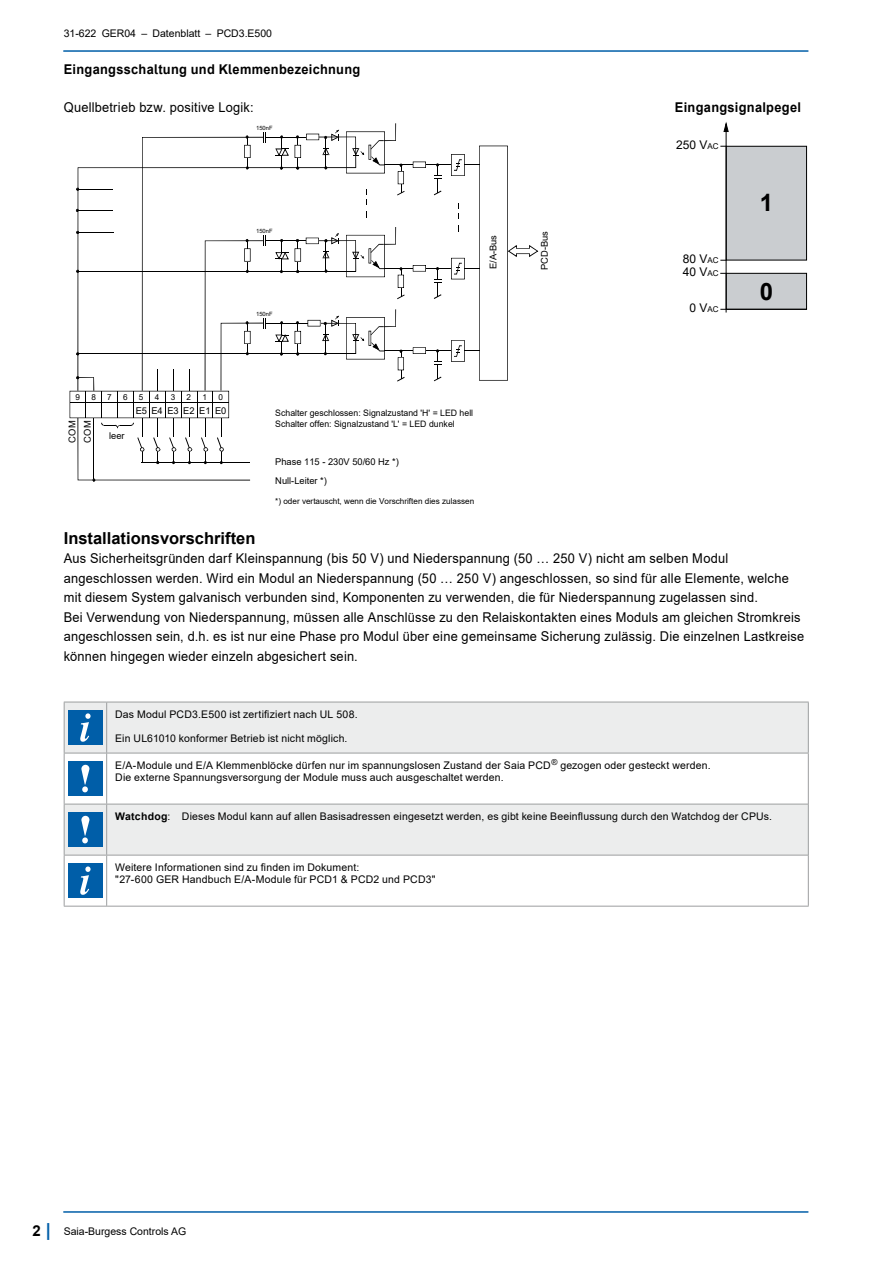
<style>
.page{position:relative;width:893px;height:1263px;background:#fff}
.page>*{position:absolute;margin:0;border:0;box-sizing:border-box;transform-origin:0 0}
.t1{font:700 24px "Arial";color:#000}
.Subtitel__11_13{font:700 16.5px "Arial";color:#000}
.Grundtext___9_13{font:13.5px/19.5px "Arial";letter-spacing:.015em;color:#000;scale:.95 1}
.Text__left_justified{font:700 13.5px "Arial";letter-spacing:.02em;color:#000;scale:.95 1}
.t2{font:12px "Arial";color:#000}
.Text__left_justified-2{font:10.5px/12px "Arial";letter-spacing:.015em;color:#000}
.t3{font:9.3px/15.5px "Arial";color:#000}
.t4{font:8.85px/10.6px "Arial";color:#000}
.t5{font:8.25px "Arial";color:#000}
.t6{font:5.85px "Arial";color:#000}
.s1{font-size:8.1px}
.s2{font-weight:700}
.s3{font-weight:700;font-size:15px}
.s4{font-weight:700;font-size:18px;color:#005ea8}
</style>
<div class="page">
<hr style="left:64px;top:1211px;width:744px;height:2px;background:#005ea8">
<hr style="left:64px;top:50px;width:744px;height:2px;background:#005ea8">
<hr style="left:384px;top:350px;width:67px;height:1px;background:#000">
<svg style="left:413px;top:347px;width:13px;height:7px"></svg>
<svg style="left:434px;top:349px;width:8px;height:32px"></svg>
<hr style="left:384px;top:268px;width:67px;height:1px;background:#000">
<svg style="left:413px;top:265px;width:13px;height:7px"></svg>
<svg style="left:434px;top:267px;width:8px;height:32px"></svg>
<hr style="left:266px;top:137px;width:43px;height:1px;background:#000">
<svg style="left:275px;top:135px;width:14px;height:32px"></svg>
<hr style="left:384px;top:164px;width:67px;height:1px;background:#000">
<svg style="left:413px;top:162px;width:13px;height:6px"></svg>
<svg style="left:434px;top:163px;width:8px;height:32px"></svg>
<svg style="left:266px;top:167px;width:41px;height:189px"></svg>
<svg style="left:451px;top:146px;width:87px;height:235px"></svg>
<svg style="left:70px;top:132px;width:196px;height:350px"></svg>
<svg style="left:295px;top:123px;width:110px;height:82px"></svg>
<svg style="left:295px;top:227px;width:110px;height:72px"></svg>
<svg style="left:307px;top:309px;width:98px;height:73px"></svg>
<div style="left:726px;top:273px;width:80px;height:36px;background:#cacdd0"></div>
<div style="left:726px;top:273px;width:80px;height:36px;border:1px solid #000"></div>
<div style="left:726px;top:146px;width:80px;height:114px;background:#cacdd0"></div>
<hr style="left:726px;top:125px;width:1px;height:187px;background:#000">
<hr style="left:721px;top:309px;width:85px;height:1px;background:#000">
<svg style="left:723px;top:123px;width:6px;height:9px"></svg>
<div style="left:107px;top:703px;width:701px;height:50px;background:#eceded"></div>
<svg style="left:107px;top:754px;width:701px;height:152px"></svg>
<hr style="left:64px;top:906px;width:43px;height:1px;background:#9c9e9f">
<hr style="left:808px;top:702px;width:1px;height:51px;background:#9c9e9f">
<hr style="left:107px;top:753px;width:702px;height:1px;background:#9c9e9f">
<hr style="left:808px;top:753px;width:1px;height:51px;background:#9c9e9f">
<hr style="left:808px;top:804px;width:1px;height:51px;background:#9c9e9f">
<hr style="left:808px;top:855px;width:1px;height:51px;background:#9c9e9f">
<hr style="left:107px;top:906px;width:702px;height:1px;background:#9c9e9f">
<hr style="left:107px;top:702px;width:702px;height:1px;background:#9c9e9f">
<hr style="left:107px;top:804px;width:701px;height:1px;background:#9c9e9f">
<hr style="left:107px;top:855px;width:701px;height:1px;background:#9c9e9f">
<svg style="left:64px;top:702px;width:43px;height:204px"></svg>
<p class="Text__left_justified-2" style="left:64px;top:28px;width:210px">31-622 GER04 – Datenblatt – PCD3.E500</p>
<p class="Text__left_justified" style="left:64px;top:59px;width:314px">Eingangsschaltung und Klemmenbezeichnung</p>
<p class="Grundtext___9_13" style="left:64px;top:97px;width:201px">Quellbetrieb bzw. positive Logik:</p>
<p class="t6" style="left:256px;top:123px;width:18px">150nF</p>
<p class="t6" style="left:256px;top:227px;width:18px">150nF</p>
<p class="t6" style="left:256px;top:309px;width:18px">150nF</p>
<p class="t3" style="left:485px;top:269px;width:36px;rotate:-90deg">E/A-Bus</p>
<p class="t5" style="left:75px;top:391px;width:6px">9</p>
<p class="t5" style="left:91px;top:391px;width:6px">8</p>
<p class="t5" style="left:107px;top:391px;width:6px">7</p>
<p class="t5" style="left:123px;top:391px;width:6px">6</p>
<p class="t5" style="left:139px;top:391px;width:6px">5</p>
<p class="t3" style="left:136px;top:403px;width:13px">E5</p>
<p class="t5" style="left:171px;top:391px;width:6px">3</p>
<p class="t3" style="left:167px;top:403px;width:13px">E3</p>
<p class="t5" style="left:187px;top:391px;width:6px">2</p>
<p class="t3" style="left:183px;top:403px;width:13px">E2</p>
<p class="t5" style="left:203px;top:391px;width:6px">1</p>
<p class="t3" style="left:199px;top:403px;width:13px">E1</p>
<p class="t5" style="left:218px;top:391px;width:6px">0</p>
<p class="t3" style="left:215px;top:403px;width:13px">E0</p>
<p class="t5" style="left:155px;top:391px;width:6px">4</p>
<p class="t3" style="left:151px;top:403px;width:13px">E4</p>
<p class="t3" style="left:64px;top:442px;width:23px;rotate:-90deg">COM<br>COM</p>
<p class="t3" style="left:109px;top:428px;width:17px">leer</p>
<p class="t4" style="left:275px;top:408px;width:199px">Schalter geschlossen: Signalzustand 'H' = LED hell<br>Schalter offen: Signalzustand 'L' = LED dunkel</p>
<p class="t3" style="left:275px;top:452px;width:125px;line-height:19px">Phase 115 - 230V 50/60 Hz *)<br>Null-Leiter *)</p>
<p class="t5" style="left:275px;top:495px;width:200px">*) oder vertauscht, wenn die Vorschriften dies zulassen</p>
<p class="t3" style="left:537px;top:270px;width:40px;rotate:-90deg">PCD-Bus</p>
<p class="Text__left_justified" style="left:675px;top:98px;width:134px">Eingangsignalpegel</p>
<p class="t2" style="left:676px;top:137px;width:44px">250 V<span class="s1">AC</span></p>
<p class="t2" style="left:683px;top:250px;width:37px">80 V<span class="s1">AC</span></p>
<p class="t2" style="left:690px;top:299px;width:31px">0 V<span class="s1">AC</span></p>
<p class="t2" style="left:683px;top:264px;width:37px">40 V<span class="s1">AC</span></p>
<p class="t1" style="left:760px;top:186px;width:15px">1</p>
<p class="t1" style="left:760px;top:275px;width:15px">0</p>
<p class="Subtitel__11_13" style="left:64px;top:526px;width:193px">Installationsvorschriften</p>
<p class="Grundtext___9_13" style="left:64px;top:548px;width:765px">Aus Sicherheitsgründen darf Kleinspannung (bis 50 V) und Niederspannung (50 … 250 V) nicht am selben Modul angeschlossen werden. Wird ein Modul an Niederspannung (50 … 250 V) angeschlossen, so sind für alle Elemente, welche mit diesem System galvanisch verbunden sind, Komponenten zu verwenden, die für Niederspannung zugelassen sind.</p>
<p class="Grundtext___9_13" style="left:64px;top:607px;width:781px">Bei Verwendung von Niederspannung, müssen alle Anschlüsse zu den Relaiskontakten eines Moduls am gleichen Stromkreis angeschlossen sein, d.h. es ist nur eine Phase pro Modul über eine gemeinsame Sicherung zulässig. Die einzelnen Lastkreise können hingegen wieder einzeln abgesichert sein.</p>
<p class="Text__left_justified-2" style="left:115px;top:708px;width:244px">Das Modul PCD3.E500 ist zertifiziert nach UL 508.</p>
<p class="Text__left_justified-2" style="left:115px;top:732px;width:234px">Ein UL61010 konformer Betrieb ist nicht möglich.</p>
<p class="Text__left_justified-2" style="left:115px;top:759px;width:597px">E/A-Module und E/A Klemmenblöcke dürfen nur im spannungslosen Zustand der Saia PCD<sup>®</sup> gezogen oder gesteckt werden.<br>Die externe Spannungsversorgung der Module muss auch ausgeschaltet werden.</p>
<p class="Text__left_justified-2" style="left:115px;top:810px;width:658px"><span class="s2">Watchdog</span>: Dieses Modul kann auf allen Basisadressen eingesetzt werden, es gibt keine Beeinflussung durch den Watchdog der CPUs.</p>
<p class="Text__left_justified-2" style="left:115px;top:861px;width:322px">Weitere Informationen sind zu finden im Dokument:<br>"27-600 GER Handbuch E/A-Module für PCD1 &amp; PCD2 und PCD3"</p>
<p class="Text__left_justified-2" style="left:33px;top:1225px;width:155px"><span class="s3">2</span> <span class="s4">|</span> Saia-Burgess Controls AG</p>
</div>
